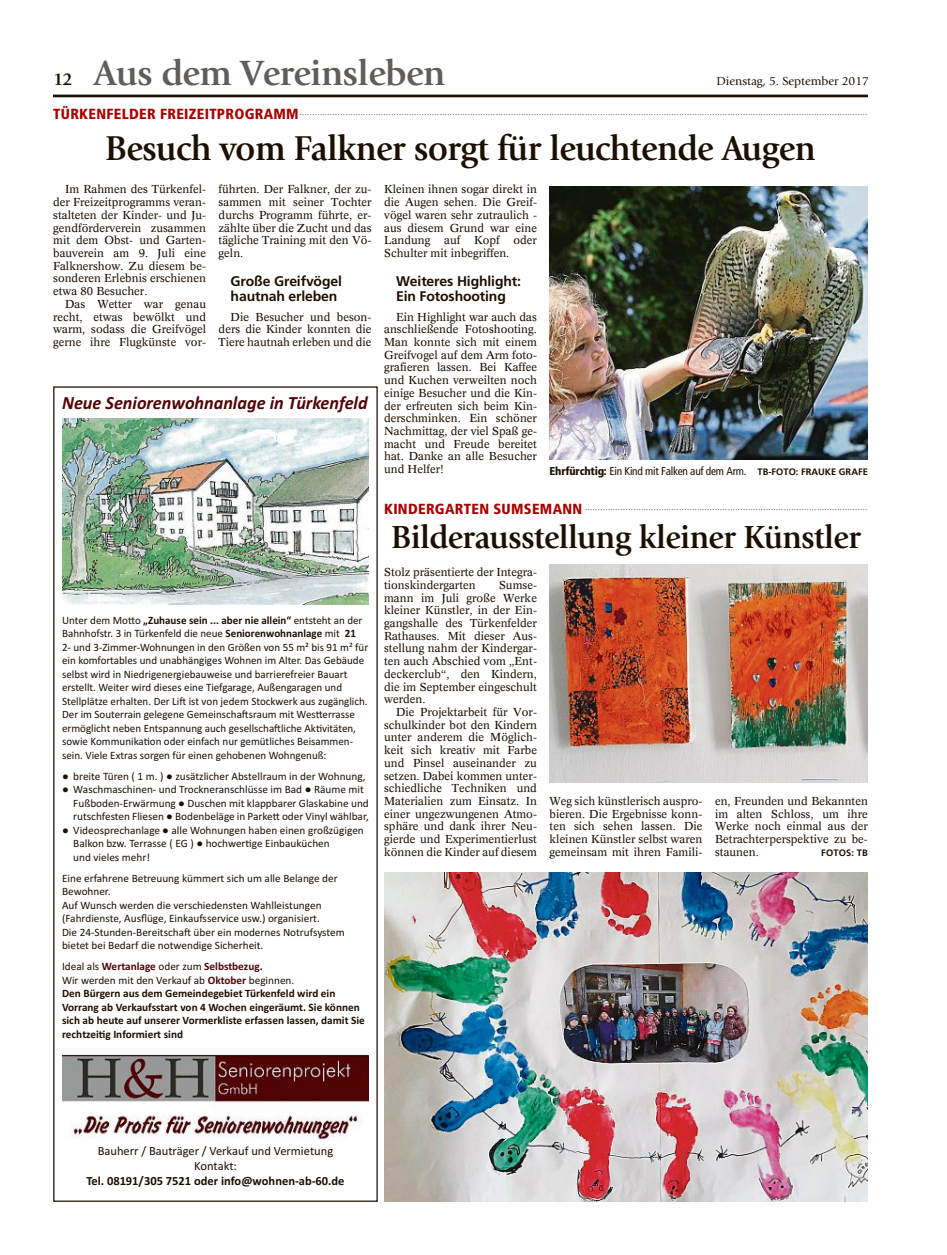
<style>
.page{position:relative;width:947px;height:1255px;background:#fff}
.page>*{position:absolute;margin:0;border:0;box-sizing:border-box;transform-origin:0 0}
.t1{font:700 36.62px "Giovanni";letter-spacing:-.02em;color:#615e59}
.t2{font:700 35.88px "Giovanni";letter-spacing:-.02em;color:#1c0f00;scale:.96 1}
.t3{font:700 33.25px "Giovanni";letter-spacing:-.02em;color:#1c0f00;scale:.96 1}
.t4{font:italic 700 18.75px "Calibri";color:#4f0505}
.t5{font:700 14px/15.2px "Frutiger";letter-spacing:-.01em;color:#1c0f00}
.t6{font:12.5px/15px "Calibri";color:#1c0f00;text-align:center}
.t7{font:700 12.5px "Calibri";color:#1c0f00}
.t8{font:12.25px "Giovanni";color:#1c0f00}
.t9{font:11.38px/12.8px "Concorde";color:#1c0f00;text-align:justify}
.t10{font:condensed 11.38px "Frutiger";letter-spacing:-.02em;color:#1c0f00}
.t11{font:11.25px/13.5px "Calibri";color:#1c0f00}
.t12{font:700 11.25px/13.5px "Calibri";color:#1c0f00}
.t13{font:700 9.25px "Frutiger";letter-spacing:.015em;color:#1c0f00}
.t14{font:7.25px "Concorde";color:#1c0f00}
.s1{font-size:18px;color:#1c0f00}
.s2{font-family:"Frutiger";font-weight:900;font-stretch:condensed;font-size:14.62px;color:#a80000}
.s3{font-weight:700}
.s4{font-weight:400}
.s5{color:#4f0505}
.s6{font-weight:900}
.s7{font-weight:700;font-stretch:normal;font-size:9.25px}
</style>
<div class="page">
<hr style="left:53px;top:95px;width:814px;height:2px;background:#1c0f00">
<img style="left:549px;top:186px;width:318px;height:273px">
<img style="left:384px;top:872px;width:483px;height:329px">
<img style="left:549px;top:564px;width:318px;height:218px">
<img style="left:62px;top:418px;width:307px;height:186px">
<img style="left:62px;top:1056px;width:307px;height:84px">
<hr style="left:62px;top:1054px;width:307px;height:2px;background:#4f0505">
<h1 class="t1" style="left:53px;top:59px;width:393px"><span class="s1">12</span> Aus dem Vereinsleben</h1>
<p class="t8" style="left:716px;top:76px;width:154px">Dienstag, 5. September 2017</p>
<p class="t14" style="left:53px;top:109px;width:815px"><span class="s2">TÜRKENFELDER FREIZEITPROGRAMM</span>...............................................................................................................................................................................................................................</p>
<h2 class="t2" style="left:105px;top:134px;width:741px">Besuch vom Falkner sorgt für leuchtende Augen</h2>
<p class="t9" style="left:53px;top:184px;width:154px;text-indent:12px">Im Rahmen des Türkenfel&shy;der Freizeitprogramms veran&shy;stalteten der Kinder- und Ju&shy;gendförderverein zusammen mit dem Obst- und Garten&shy;bauverein am 9. Juli eine Falknershow. Zu diesem be&shy;sonderen Erlebnis erschienen etwa 80 Besucher.</p>
<p class="t9" style="left:53px;top:299px;width:154px;text-indent:12px">Das Wetter war genau recht, etwas bewölkt und warm, sodass die Greifvögel gerne ihre Flugkünste vor-</p>
<p class="t9" style="left:218px;top:184px;width:154px">führten. Der Falkner, der zu&shy;sammen mit seiner Tochter durchs Programm führte, er&shy;zählte über die Zucht und das tägliche Training mit den Vö&shy;geln.</p>
<p class="t5" style="left:230px;top:274px;width:113px">Große Greifvögel hautnah erleben</p>
<p class="t9" style="left:218px;top:311px;width:154px;text-indent:12px">Die Besucher und beson&shy;ders die Kinder konnten die Tiere hautnah erleben und die</p>
<h3 class="t4" style="left:62px;top:391px;width:307px">Neue Seniorenwohnanlage in Türkenfeld</h3>
<p class="t11" style="left:62px;top:613px;width:307px">Unter dem Motto <span class="s3">„Zuhause sein ... aber nie allein“</span> entsteht an der Bahnhofstr. 3 in Türkenfeld die neue <span class="s3">Seniorenwohnanlage</span> mit <span class="s3">21<br></span>2- und 3-Zimmer-Wohnungen in den Größen von 55 m² bis 91 m² für ein komfortables und unabhängiges Wohnen im Alter. Das Gebäude selbst wird in Niedrigenergiebauweise und barrierefreier Bauart erstellt. Weiter wird dieses eine Tiefgarage, Außengaragen und Stellplätze erhalten. Der Lift ist von jedem Stockwerk aus zugänglich.<br>Der im Souterrain gelegene Gemeinschaftsraum mit Westterrasse ermöglicht neben Entspannung auch gesellschaftliche Aktivitäten, sowie Kommunikation oder einfach nur gemütliches Beisammen&shy;sein. Viele Extras sorgen für einen gehobenen Wohngenuß:</p>
<p class="t11" style="left:62px;top:769px;width:305px">● breite Türen ( 1 m. ) ● zusätzlicher Abstellraum in der Wohnung,</p>
<p class="t11" style="left:73px;top:782px;width:297px;text-indent:-11px">● Waschmaschinen- und Trockneranschlüsse im Bad ● Räume mit<br>Fußboden-Erwärmung ● Duschen mit klappbarer Glaskabine und rutschfesten Fliesen ● Bodenbeläge in Parkett oder Vinyl wählbar,</p>
<p class="t11" style="left:73px;top:823px;width:292px;text-indent:-11px">● Videosprechanlage ● alle Wohnungen haben einen großzügigen<br>Balkon bzw. Terrasse ( EG ) ● hochwertige Einbauküchen<br>und vieles mehr!</p>
<p class="t11" style="left:62px;top:871px;width:284px">Eine erfahrene Betreuung kümmert sich um alle Belange der Bewohner.<br>Auf Wunsch werden die verschiedensten Wahlleistungen (Fahrdienste, Ausflüge, Einkaufsservice usw.) organisiert.<br>Die 24-Stunden-Bereitschaft über ein modernes Notrufsystem bietet bei Bedarf die notwendige Sicherheit.</p>
<p class="t12" style="left:62px;top:959px;width:304px"><span class="s4">Ideal als</span> <span class="s5">Wertanlage</span> <span class="s4">oder zum</span> <span class="s5">Selbstbezug.<br></span><span class="s4">Wir werden mit den Verkauf ab</span> <span class="s5">Oktober</span> <span class="s4">beginnen.<br></span>Den Bürgern aus dem Gemeindegebiet Türkenfeld wird ein Vorrang ab Verkaufsstart von 4 Wochen eingeräumt. Sie können sich ab heute auf unserer Vormerkliste erfassen lassen, damit Sie rechtzeitig Informiert sind</p>
<p class="t9" style="left:384px;top:184px;width:154px">Kleinen ihnen sogar direkt in die Augen sehen. Die Greif&shy;vögel waren sehr zutraulich - aus diesem Grund war eine Landung auf Kopf oder Schulter mit inbegriffen.</p>
<p class="t5" style="left:396px;top:274px;width:126px">Weiteres Highlight:<br>Ein Fotoshooting</p>
<p class="t9" style="left:384px;top:311px;width:154px;text-indent:12px">Ein Highlight war auch das anschließende Fotoshooting.<br>Man konnte sich mit einem Greifvogel auf dem Arm foto&shy;grafieren lassen. Bei Kaffee und Kuchen verweilten noch einige Besucher und die Kin&shy;der erfreuten sich beim Kin&shy;derschminken. Ein schöner Nachmittag, der viel Spaß ge&shy;macht und Freude bereitet hat. Danke an alle Besucher und Helfer!</p>
<p class="t10" style="left:549px;top:466px;width:319px"><span class="s6">Ehrfürchtig:</span> Ein Kind mit Falken auf dem Arm. <span class="s7">TB-FOTO: FRAUKE GRAFE</span></p>
<p class="t14" style="left:384px;top:505px;width:484px"><span class="s2">KINDERGARTEN SUMSEMANN</span> ...............................................................................................................</p>
<h3 class="t3" style="left:391px;top:524px;width:490px">Bilderausstellung kleiner Künstler</h3>
<p class="t9" style="left:384px;top:567px;width:154px">Stolz präsentierte der Integra&shy;tionskindergarten</p>
<p class="t9" style="left:384px;top:580px;width:154px;text-indent:115px">Sumse&shy;mann im Juli große Werke kleiner Künstler, in der Ein&shy;gangshalle des Türkenfelder Rathauses. Mit dieser Aus&shy;stellung nahm der Kindergar&shy;ten auch Abschied vom „Ent&shy;deckerclub“, den Kindern, die im September eingeschult werden.</p>
<p class="t9" style="left:384px;top:707px;width:154px;text-indent:12px">Die Projektarbeit für Vor&shy;schulkinder bot den Kindern unter anderem die Möglich&shy;keit sich kreativ mit Farbe und Pinsel auseinander zu setzen. Dabei kommen unter&shy;schiedliche Techniken und Materialien zum Einsatz. In einer ungezwungenen Atmo&shy;sphäre und dank ihrer Neu&shy;gierde und Experimentierlust können die Kinder auf diesem</p>
<p class="t9" style="left:549px;top:796px;width:154px">Weg sich künstlerisch auspro&shy;bieren. Die Ergebnisse konn&shy;ten sich sehen lassen. Die kleinen Künstler selbst waren gemeinsam mit ihren Famili-</p>
<p class="t9" style="left:714px;top:795px;width:154px">en, Freunden und Bekannten im alten Schloss, um ihre Werke noch einmal aus der Betrachterperspektive zu be&shy;staunen.</p>
<p class="t13" style="left:820px;top:848px;width:48px">FOTOS: TB</p>
<p class="t6" style="left:98px;top:1142px;width:237px">Bauherr / Bauträger / Verkauf und Vermietung<br>Kontakt:</p>
<p class="t7" style="left:86px;top:1172px;width:259px">Tel. 08191/305 7521 oder info@wohnen-ab-60.de</p>
</div>
